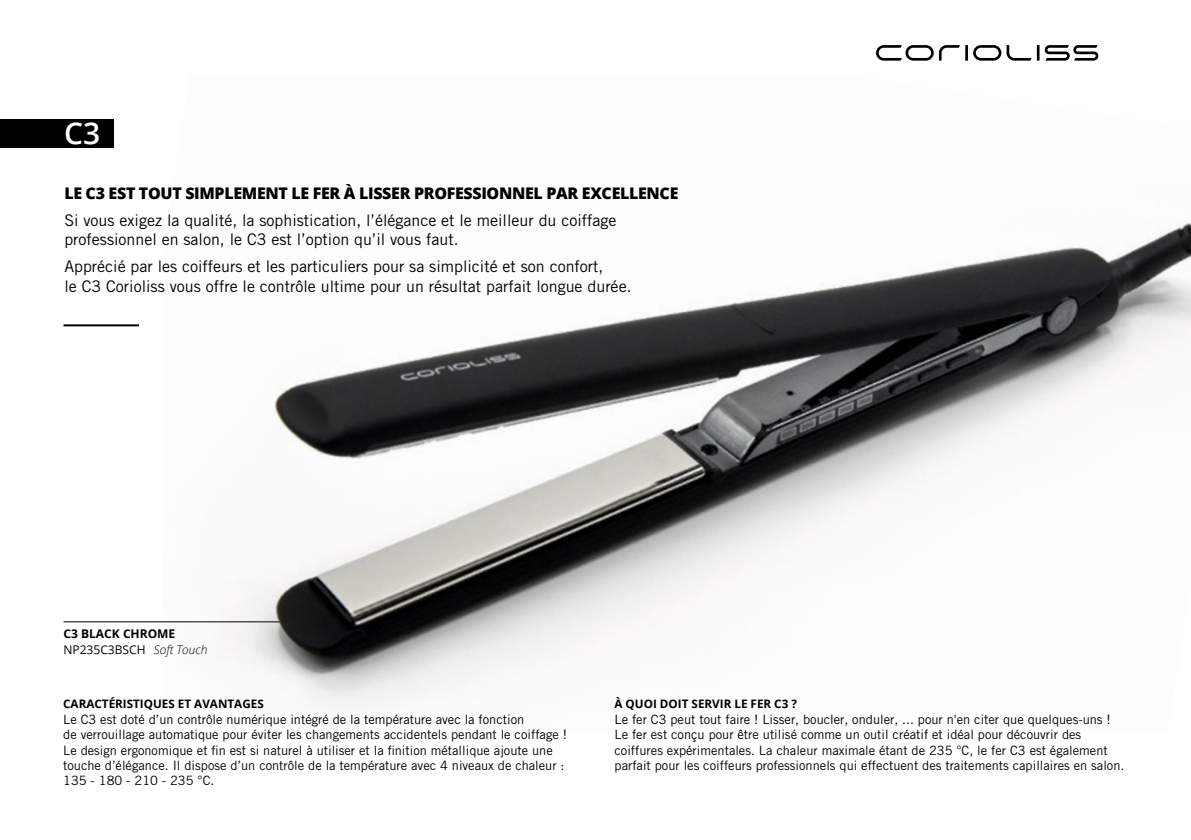
<style>
.page{position:relative;width:1191px;height:840px;background:#fff}
.page>*{position:absolute;margin:0;border:0;box-sizing:border-box;transform-origin:0 0}
.t1{font:600 30px "Open Sans";color:#fff}
.t2{font:16px/19.2px "Trade Gothic LT Std";color:#000}
.t3{font:800 16px "Open Sans";letter-spacing:-.02em;color:#000}
.t4{font:12.8px/15.4px "Trade Gothic LT Std";color:#000}
.t5{font:700 12px/15.6px "Open Sans";color:#000}
.t6{font:700 11.6px "Open Sans";color:#000}
.s1{font-weight:400}
.s2{font-weight:300;font-style:italic}
</style>
<div class="page">
<img style="left:163px;top:223px;width:1028px;height:487px">
<hr style="left:63px;top:621px;width:216px;height:1px;background:#000">
<hr style="left:63px;top:324px;width:76px;height:2px;background:#000">
<div style="left:0;top:119px;width:113px;height:29px;background:#000"></div>
<svg style="left:876px;top:45px;width:222px;height:16px"></svg>
<h1 class="t1" style="left:64px;top:112px;width:38px">C3</h1>
<p class="t3" style="left:64px;top:181px;width:615px">LE C3 EST TOUT SIMPLEMENT LE FER À LISSER PROFESSIONNEL PAR EXCELLENCE</p>
<p class="t2" style="left:64px;top:210px;width:553px">Si vous exigez la qualité, la sophistication, l’élégance et le meilleur du coiffage professionnel en salon, le C3 est l’option qu’il vous faut.</p>
<p class="t2" style="left:64px;top:257px;width:568px">Apprécié par les coiffeurs et les particuliers pour sa simplicité et son confort,<br>le C3 Corioliss vous offre le contrôle ultime pour un résultat parfait longue durée.</p>
<p class="t5" style="left:63px;top:625px;width:145px">C3 BLACK CHROME<br><span class="s1">NP235C3BSCH</span> <span class="s2">Soft Touch</span></p>
<p class="t6" style="left:63px;top:695px;width:202px">CARACTÉRISTIQUES ET AVANTAGES</p>
<p class="t4" style="left:63px;top:711px;width:505px">Le C3 est doté d’un contrôle numérique intégré de la température avec la fonction<br>de verrouillage automatique pour éviter les changements accidentels pendant le coiffage !<br>Le design ergonomique et fin est si naturel à utiliser et la finition métallique ajoute une touche d’élégance. Il dispose d’un contrôle de la température avec 4 niveaux de chaleur :<br>135 - 180 - 210 - 235 °C.</p>
<p class="t6" style="left:614px;top:695px;width:184px">À QUOI DOIT SERVIR LE FER C3 ?</p>
<p class="t4" style="left:614px;top:711px;width:511px">Le fer C3 peut tout faire ! Lisser, boucler, onduler, ... pour n'en citer que quelques-uns !<br>Le fer est conçu pour être utilisé comme un outil créatif et idéal pour découvrir des coiffures expérimentales. La chaleur maximale étant de 235 °C, le fer C3 est également parfait pour les coiffeurs professionnels qui effectuent des traitements capillaires en salon.</p>
</div>
